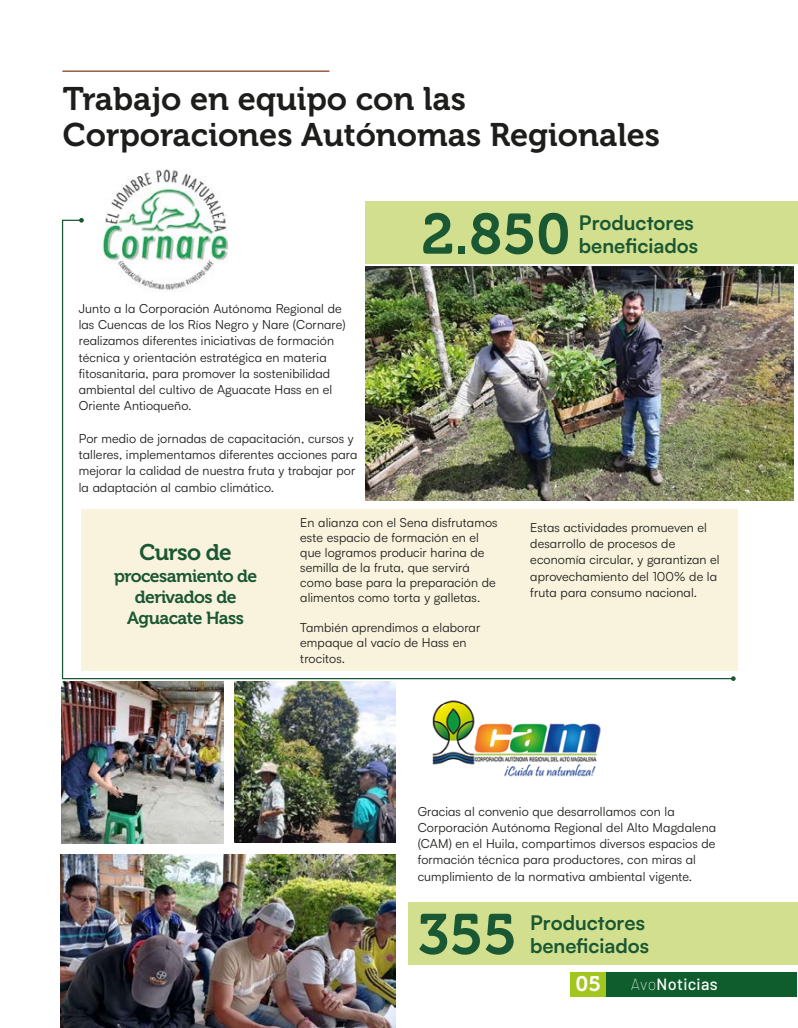
<style>
.page{position:relative;width:798px;height:1028px;background:#fff}
.page>*{position:absolute;margin:0;border:0;box-sizing:border-box;transform-origin:0 0}
.t1{font:56.62px "Museo 700";color:#1a5733}
.t2{font:32.5px/36.2px "Museo 700";color:#1d1d1b}
.t3{font:22.5px "Museo 700";letter-spacing:-.03em;color:#1a5733}
.t4{font:21px "Museo 700";color:#fff}
.t5{font:700 20px/22.9px "Satoshi";color:#1a5733}
.t6{font:17.5px/21.2px "Museo 700";letter-spacing:-.03em;color:#1a5733;text-align:center}
.t7{font:500 16.25px "Barlow";letter-spacing:.02em;color:#fff}
.t8{font:12.5px/16.2px "Satoshi";letter-spacing:.01em;color:#1d1d1b}
.s1{font-weight:100}
</style>
<div class="page">
<img style="left:432px;top:700px;width:169px;height:77px">
<div style="left:365px;top:201px;width:432px;height:63px;background:#d1df8f"></div>
<img style="left:105px;top:169px;width:122px;height:50px">
<hr style="left:62px;top:71px;width:267px;height:1px;background:#853b1b">
<img style="left:62px;top:681px;width:161px;height:162px">
<img style="left:235px;top:681px;width:160px;height:161px">
<img style="left:60px;top:854px;width:335px;height:174px">
<svg style="left:61px;top:219px;width:673px;height:461px"></svg>
<svg style="left:79px;top:218px;width:5px;height:5px"></svg>
<svg style="left:730px;top:676px;width:5px;height:5px"></svg>
<img style="left:365px;top:266px;width:428px;height:234px">
<div style="left:408px;top:901px;width:389px;height:63px;background:#d1df8f"></div>
<div style="left:570px;top:972px;width:226px;height:24px;background:#0f5c2c"></div>
<div style="left:570px;top:972px;width:35px;height:24px;background:#a2c61e"></div>
<h2 class="t2" style="left:63px;top:81px;width:598px">Trabajo en equipo con las<br>Corporaciones Autónomas Regionales</h2>
<p class="t8" style="left:79px;top:300px;width:268px">Junto a la Corporación Autónoma Regional de las Cuencas de los Ríos Negro y Nare (Cornare) realizamos diferentes iniciativas de formación técnica y orientación estratégica en materia fitosanitaria, para promover la sostenibilidad ambiental del cultivo de Aguacate Hass en el Oriente Antioqueño.</p>
<p class="t8" style="left:79px;top:430px;width:280px">Por medio de jornadas de capacitación, cursos y talleres, implementamos diferentes acciones para mejorar la calidad de nuestra fruta y trabajar por la adaptación al cambio climático.</p>
<h1 class="t1" style="left:421px;top:202px;width:151px">2.850</h1>
<h3 class="t5" style="left:578px;top:210px;width:121px">Productores beneficiados</h3>
<h3 class="t3" style="left:140px;top:540px;width:93px">Curso de</h3>
<h3 class="t6" style="left:114px;top:565px;width:145px">procesamiento de derivados de<br>Aguacate Hass</h3>
<p class="t8" style="left:300px;top:514px;width:199px;line-height:15px">En alianza con el Sena disfrutamos este espacio de formación en el que logramos producir harina de semilla de la fruta, que servirá como base para la preparación de alimentos como torta y galletas.</p>
<p class="t8" style="left:300px;top:619px;width:181px;line-height:15px">También aprendimos a elaborar empaque al vacío de Hass en</p>
<p class="t8" style="left:300px;top:650px;width:46px">trocitos.</p>
<p class="t8" style="left:530px;top:518px;width:191px">Estas actividades promueven el desarrollo de procesos de economía circular, y garantizan el aprovechamiento del 100% de la fruta para consumo nacional.</p>
<p class="t8" style="left:417px;top:802px;width:300px">Gracias al convenio que desarrollamos con la Corporación Autónoma Regional del Alto Magdalena (CAM) en el Huila, compartimos diversos espacios de formación técnica para productores, con miras al cumplimiento de la normativa ambiental vigente.</p>
<h1 class="t1" style="left:417px;top:902px;width:100px">355</h1>
<h3 class="t5" style="left:530px;top:910px;width:121px">Productores beneficiados</h3>
<h3 class="t4" style="left:575px;top:972px;width:27px">05</h3>
<h3 class="t7" style="left:630px;top:973px;width:88px"><span class="s1">Avo</span>Noticias</h3>
</div>
